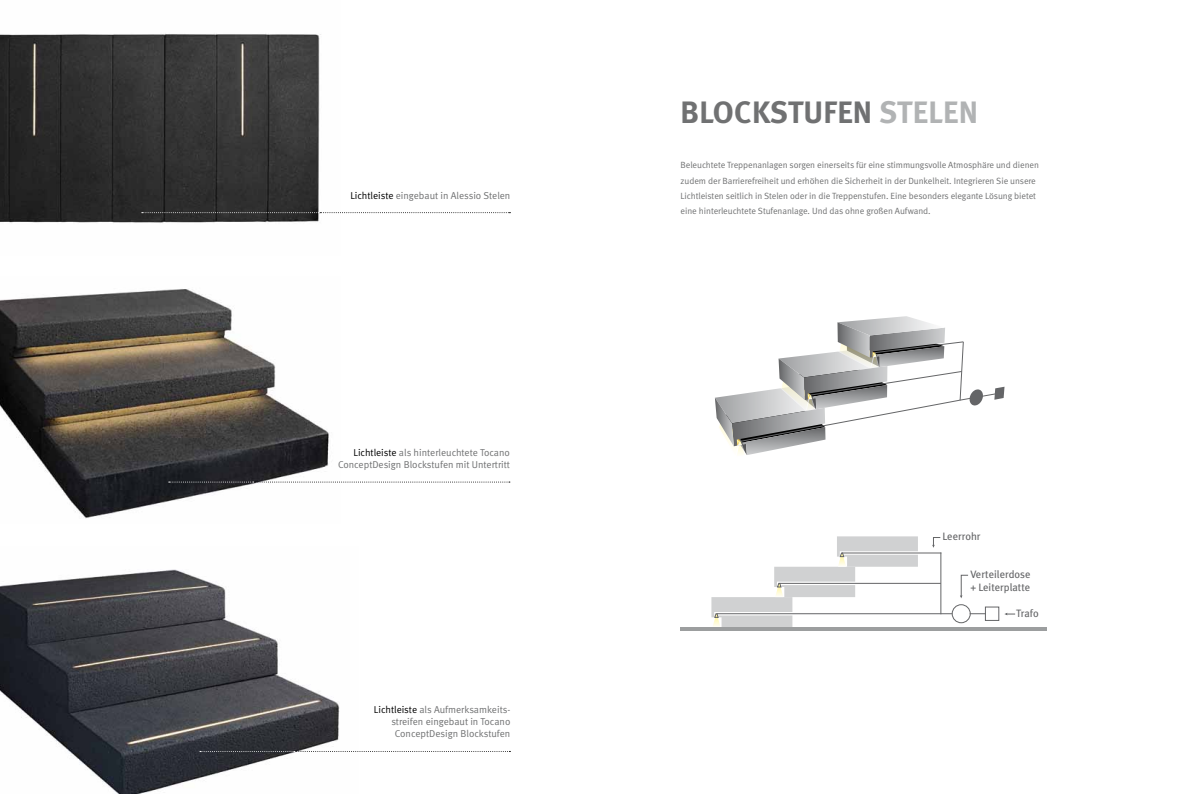
<style>
.page{position:relative;width:1191px;height:794px;background:#fff}
.page>*{position:absolute;margin:0;border:0;box-sizing:border-box;transform-origin:0 0}
.t1{font:700 30.9px "Meta";letter-spacing:.01em;color:#707172}
.t2{font:10.7px/12.9px "Meta Plus";color:#646567}
.t3{font:10px/12px "Meta Normal";color:#707172;text-align:right}
.t4{font:9px/15px "Meta Normal";letter-spacing:-.005em;color:#707172}
.s1{color:#000}
.s2{color:#b1b3b4}
</style>
<div class="page">
<img style="left:0;top:569px;width:340px;height:225px">
<img style="left:0;top:289px;width:340px;height:230px">
<img style="left:0;top:33px;width:341px;height:190px">
<hr style="left:717px;top:613px;width:235px;height:1px;background:#646567">
<svg style="left:970px;top:613px;width:15px;height:1px"></svg>
<hr style="left:779px;top:583px;width:162px;height:1px;background:#646567">
<hr style="left:842px;top:552px;width:99px;height:1px;background:#646567">
<div style="left:985px;top:606px;width:14px;height:15px;border:1px solid #646567"></div>
<div style="left:951px;top:604px;width:19px;height:19px;border:1px solid #646567;border-radius:50%"></div>
<hr style="left:940px;top:553px;width:1px;height:61px;background:#646567">
<svg style="left:711px;top:536px;width:207px;height:91px"></svg>
<hr style="left:680px;top:627px;width:367px;height:4px;background:#9c9e9f">
<svg style="left:932px;top:537px;width:8px;height:11px"></svg>
<svg style="left:960px;top:574px;width:8px;height:24px"></svg>
<svg style="left:1004px;top:612px;width:10px;height:3px"></svg>
<svg style="left:715px;top:316px;width:289px;height:139px"></svg>
<svg style="left:142px;top:212px;width:368px;height:1px"></svg>
<svg style="left:169px;top:481px;width:341px;height:1px"></svg>
<svg style="left:200px;top:751px;width:310px;height:1px"></svg>
<p class="t3" style="left:350px;top:189px;width:162px"><span class="s1">Lichtleiste</span> eingebaut in Alessio Stelen</p>
<p class="t3" style="left:338px;top:446px;width:173px"><span class="s1">Lichtleiste</span> als hinterleuchtete Tocano<br>ConceptDesign Blockstufen mit Untertritt</p>
<p class="t3" style="left:374px;top:703px;width:138px"><span class="s1">Lichtleiste</span> als Aufmerksamkeits&shy;streifen eingebaut in Tocano<br>ConceptDesign Blockstufen</p>
<h1 class="t1" style="left:680px;top:94px;width:299px">BLOCKSTUFEN <span class="s2">STELEN</span></h1>
<p class="t4" style="left:680px;top:158px;width:360px">Beleuchtete Treppenanlagen sorgen einerseits für eine stimmungsvolle Atmosphäre und dienen zudem der Barrierefreiheit und erhöhen die Sicherheit in der Dunkelheit. Integrieren Sie unsere Lichtleisten seitlich in Stelen oder in die Treppenstufen. Eine besonders elegante Lösung bietet eine hinterleuchtete Stufenanlage. Und das ohne großen Aufwand.</p>
<p class="t2" style="left:942px;top:530px;width:39px">Leerrohr</p>
<p class="t2" style="left:970px;top:568px;width:62px">Verteilerdose + Leiterplatte</p>
<p class="t2" style="left:1016px;top:607px;width:24px">Trafo</p>
</div>
